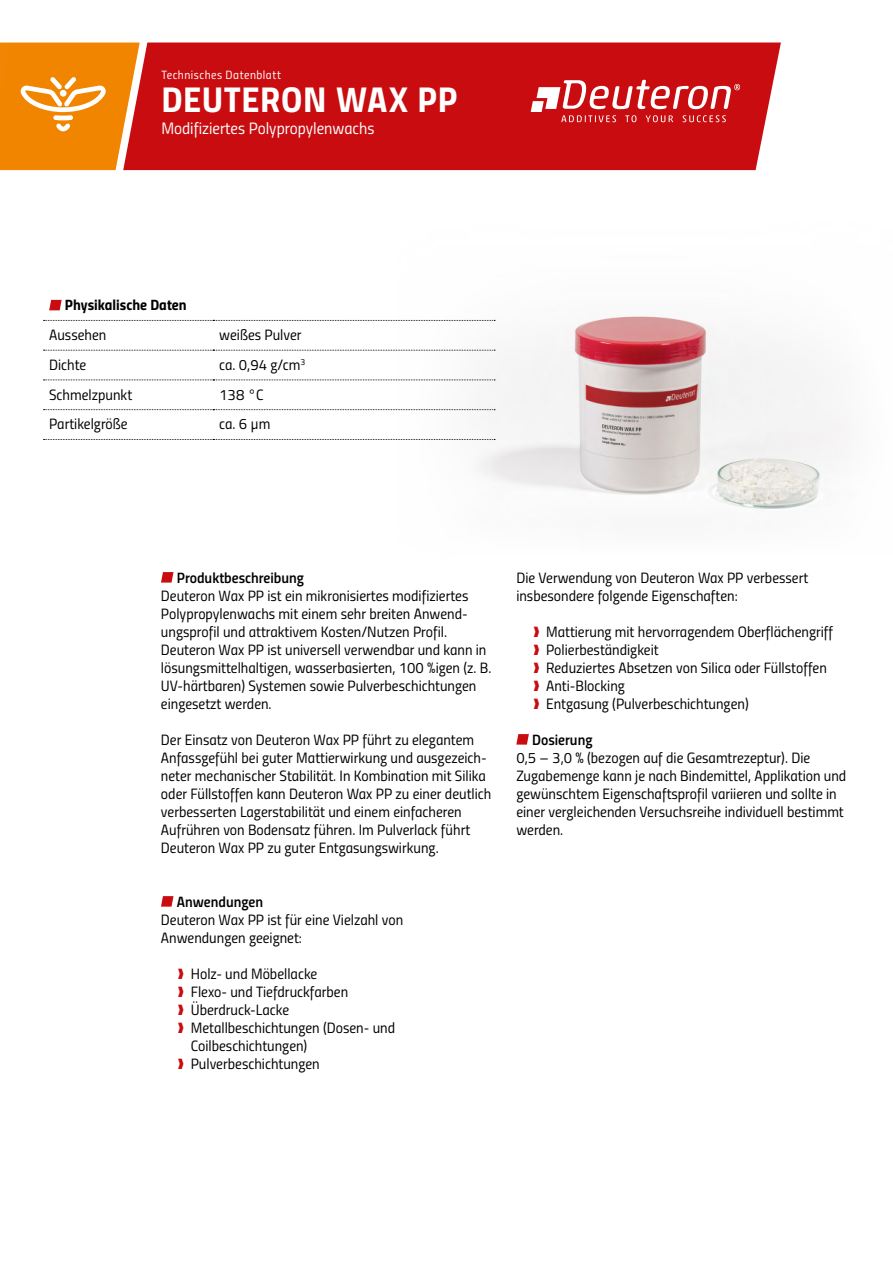
<style>
.page{position:relative;width:893px;height:1263px;background:#fff}
.page>*{position:absolute;margin:0;border:0;box-sizing:border-box;transform-origin:0 0}
.t1{font:36px "Titillium Bold Upright";letter-spacing:.02em;color:#fff}
.t2{font:16.5px "Titillium Regular Upright";color:#fff}
.t3{font:15px/18px "Titillium Regular Upright";color:#000}
.t4{font:15px "Titillium Semibold Upright";color:#000}
.t5{font:15px "Titillium Bold Upright";color:#000}
.t6{font:12px "Titillium Regular Upright";letter-spacing:.04em;color:#fff}
.s1{color:#c90c0f}
</style>
<div class="page">
<img style="left:398px;top:316px;width:442px;height:193px">
<div style="left:153px;top:43px;width:628px;height:127px;background:#c90c0f"></div>
<svg style="left:531px;top:80px;width:209px;height:42px"></svg>
<svg style="left:161px;top:572px;width:12px;height:11px"></svg>
<svg style="left:161px;top:896px;width:12px;height:11px"></svg>
<svg style="left:516px;top:734px;width:13px;height:11px"></svg>
<svg style="left:44px;top:320px;width:451px;height:1px"></svg>
<svg style="left:44px;top:350px;width:451px;height:1px"></svg>
<svg style="left:44px;top:380px;width:451px;height:1px"></svg>
<svg style="left:44px;top:409px;width:451px;height:1px"></svg>
<svg style="left:44px;top:439px;width:451px;height:1px"></svg>
<svg style="left:49px;top:300px;width:13px;height:10px"></svg>
<svg style="left:0;top:42px;width:153px;height:129px;background:#ee8621"></svg>
<p class="t6" style="left:161px;top:65px;width:121px">Technisches Datenblatt</p>
<h1 class="t1" style="left:161px;top:72px;width:298px">DEUTERON WAX PP</h1>
<p class="t2" style="left:161px;top:116px;width:215px">Modifiziertes Polypropylenwachs</p>
<p class="t5" style="left:65px;top:293px;width:123px">Physikalische Daten</p>
<p class="t3" style="left:49px;top:325px;width:59px">Aussehen</p>
<p class="t3" style="left:219px;top:325px;width:84px">weißes Pulver</p>
<p class="t3" style="left:49px;top:355px;width:39px">Dichte</p>
<p class="t3" style="left:219px;top:355px;width:88px">ca. 0,94 g/cm<sup>3</sup></p>
<p class="t3" style="left:49px;top:385px;width:85px">Schmelzpunkt</p>
<p class="t3" style="left:219px;top:385px;width:46px">138 °C</p>
<p class="t3" style="left:49px;top:414px;width:80px">Partikelgröße</p>
<p class="t3" style="left:219px;top:414px;width:53px">ca. 6 µm</p>
<p class="t4" style="left:177px;top:566px;width:129px">Produktbeschreibung</p>
<p class="t3" style="left:161px;top:585px;width:332px">Deuteron Wax PP ist ein mikronisiertes modifiziertes Polypropylenwachs mit einem sehr breiten Anwend&shy;ungsprofil und attraktivem Kosten/Nutzen Profil.<br>Deuteron Wax PP ist universell verwendbar und kann in lösungsmittelhaltigen, wasserbasierten, 100 %igen (z. B.<br>UV-härtbaren) Systemen sowie Pulverbeschichtungen eingesetzt werden.</p>
<p class="t3" style="left:161px;top:729px;width:332px">Der Einsatz von Deuteron Wax PP führt zu elegantem Anfassgefühl bei guter Mattierwirkung und ausgezeich&shy;neter mechanischer Stabilität. In Kombination mit Silika oder Füllstoffen kann Deuteron Wax PP zu einer deutlich verbesserten Lagerstabilität und einem einfacheren Aufrühren von Bodensatz führen. Im Pulverlack führt Deuteron Wax PP zu guter Entgasungswirkung.</p>
<p class="t4" style="left:177px;top:890px;width:88px">Anwendungen</p>
<p class="t3" style="left:161px;top:909px;width:244px">Deuteron Wax PP ist für eine Vielzahl von<br>Anwendungen geeignet:</p>
<p class="t3" style="left:178px;top:963px;width:141px"><span class="s1">❱</span> Holz- und Möbellacke</p>
<p class="t3" style="left:178px;top:981px;width:172px"><span class="s1">❱</span> Flexo- und Tiefdruckfarben</p>
<p class="t3" style="left:178px;top:999px;width:113px"><span class="s1">❱</span> Überdruck-Lacke</p>
<p class="t3" style="left:178px;top:1017px;width:219px"><span class="s1">❱</span> Metallbeschichtungen (Dosen- und</p>
<p class="t3" style="left:191px;top:1035px;width:118px">Coilbeschichtungen)</p>
<p class="t3" style="left:178px;top:1053px;width:143px"><span class="s1">❱</span> Pulverbeschichtungen</p>
<p class="t3" style="left:516px;top:567px;width:293px">Die Verwendung von Deuteron Wax PP verbessert insbesondere folgende Eigenschaften:</p>
<p class="t3" style="left:533px;top:621px;width:301px"><span class="s1">❱</span> Mattierung mit hervorragendem Oberflächengriff <span class="s1">❱</span> Polierbeständigkeit<br><span class="s1">❱</span> Reduziertes Absetzen von Silica oder Füllstoffen <span class="s1">❱</span> Anti-Blocking<br><span class="s1">❱</span> Entgasung (Pulverbeschichtungen)</p>
<p class="t4" style="left:532px;top:728px;width:62px">Dosierung</p>
<p class="t3" style="left:516px;top:747px;width:331px">0,5 – 3,0 % (bezogen auf die Gesamtrezeptur). Die Zugabemenge kann je nach Bindemittel, Applikation und gewünschtem Eigenschaftsprofil variieren und sollte in einer vergleichenden Versuchsreihe individuell bestimmt werden.</p>
</div>
